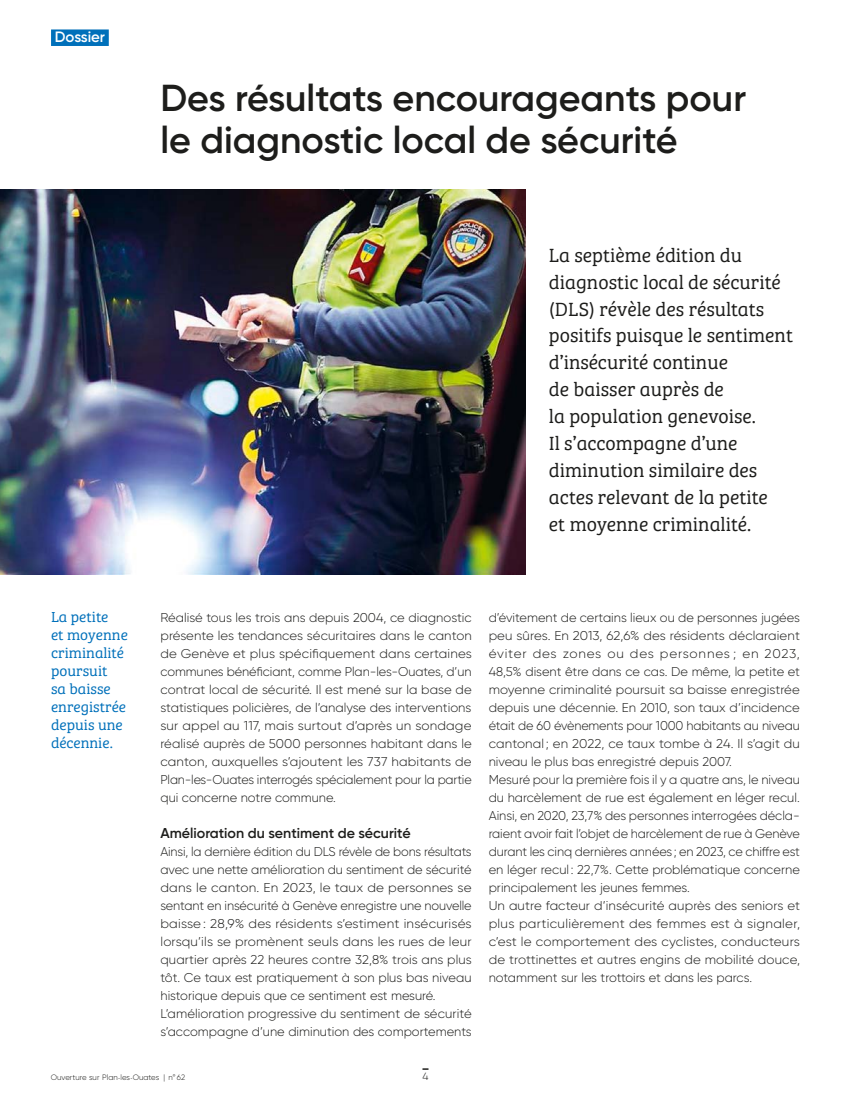
<style>
.page{position:relative;width:851px;height:1106px;background:#fff}
.page>*{position:absolute;margin:0;border:0;box-sizing:border-box;transform-origin:0 0}
.t1{font:600 37.5px/42px "Gilroy";color:#1d1d1b}
.t2{font:19.8px/26.8px "Bree Serif Lt";color:#1d1d1b}
.t3{font:15px/18px "Bree Serif Lt";color:#0070ba}
.t4{font:600 15px "Gilroy";letter-spacing:-.005em;color:#fff}
.t5{font:600 14.25px "Gilroy";color:#1d1d1b}
.t6{font:300 12.75px/18px "Gilroy";color:#1d1d1b}
.t7{font:300 10.5px "Gilroy";color:#1d1d1b}
.t8{font:300 7.8px "Gilroy";color:#1d1d1b}
.s1{font-size:7.05px}
</style>
<div class="page">
<img style="left:0;top:190px;width:525px;height:384px">
<div style="left:51px;top:29px;width:58px;height:17px;background:#0070ba"></div>
<p class="t4" style="left:55px;top:27px;width:52px">Dossier</p>
<h1 class="t1" style="left:160px;top:76px;width:587px">Des résultats encourageants pour le diagnostic local de sécurité</h1>
<p class="t3" style="left:51px;top:607px;width:78px">La petite<br>et moyenne criminalité poursuit<br>sa baisse enregistrée depuis une décennie.</p>
<p class="t2" style="left:549px;top:241px;width:246px">La septième édition du diagnostic local de sécurité (DLS) révèle des résultats positifs puisque le sentiment d’insécurité continue<br>de baisser auprès de<br>la population genevoise.<br>Il s’accompagne d’une diminution similaire des actes relevant de la petite<br>et moyenne criminalité.</p>
<p class="t6" style="left:160px;top:608px;width:313px;text-align:justify">Réalisé tous les trois ans depuis 2004, ce diagnostic présente les tendances sécuritaires dans le canton de Genève et plus spécifiquement dans certaines communes bénéficiant, comme Plan-les-Ouates, d’un contrat local de sécurité. Il est mené sur la base de statistiques policières, de l’analyse des interventions sur appel au 117, mais surtout d’après un sondage réalisé auprès de 5000 personnes habitant dans le canton, auxquelles s’ajoutent les 737 habitants de Plan-les-Ouates interrogés spécialement pour la partie qui concerne notre commune.</p>
<p class="t5" style="left:160px;top:824px;width:252px">Amélioration du sentiment de sécurité</p>
<p class="t6" style="left:160px;top:842px;width:313px">Ainsi, la dernière édition du DLS révèle de bons résultats avec une nette amélioration du sentiment de sécurité dans le canton. En 2023, le taux de personnes se sentant en insécurité à Genève enregistre une nouvelle baisse : 28,9% des résidents s’estiment insécurisés lorsqu’ils se promènent seuls dans les rues de leur quartier après 22 heures contre 32,8% trois ans plus tôt. Ce taux est pratiquement à son plus bas niveau historique depuis que ce sentiment est mesuré.<br>L’amélioration progressive du sentiment de sécurité s’accompagne d’une diminution des comportements</p>
<p class="t6" style="left:488px;top:608px;width:313px">d’évitement de certains lieux ou de personnes jugées peu sûres. En 2013, 62,6% des résidents déclaraient éviter des zones ou des personnes ; en 2023, 48,5% disent être dans ce cas. De même, la petite et moyenne criminalité poursuit sa baisse enregistrée depuis une décennie. En 2010, son taux d’incidence était de 60 évènements pour 1000 habitants au niveau cantonal ; en 2022, ce taux tombe à 24. Il s’agit du niveau le plus bas enregistré depuis 2007.<br>Mesuré pour la première fois il y a quatre ans, le niveau du harcèlement de rue est également en léger recul.<br>Ainsi, en 2020, 23,7% des personnes interrogées décla&shy;raient avoir fait l’objet de harcèlement de rue à Genève durant les cinq dernières années; en 2023, ce chiffre est en léger recul : 22,7%. Cette problématique concerne principalement les jeunes femmes.<br>Un autre facteur d’insécurité auprès des seniors et plus particulièrement des femmes est à signaler, c’est le comportement des cyclistes, conducteurs de trottinettes et autres engins de mobilité douce, notamment sur les trottoirs et dans les parcs.</p>
<p class="t8" style="left:51px;top:1073px;width:136px">Ouverture sur Plan-les-Ouates | n<span class="s1">°</span> 62</p>
<p class="t7" style="left:422px;top:1070px;width:8px">4</p>
</div>
